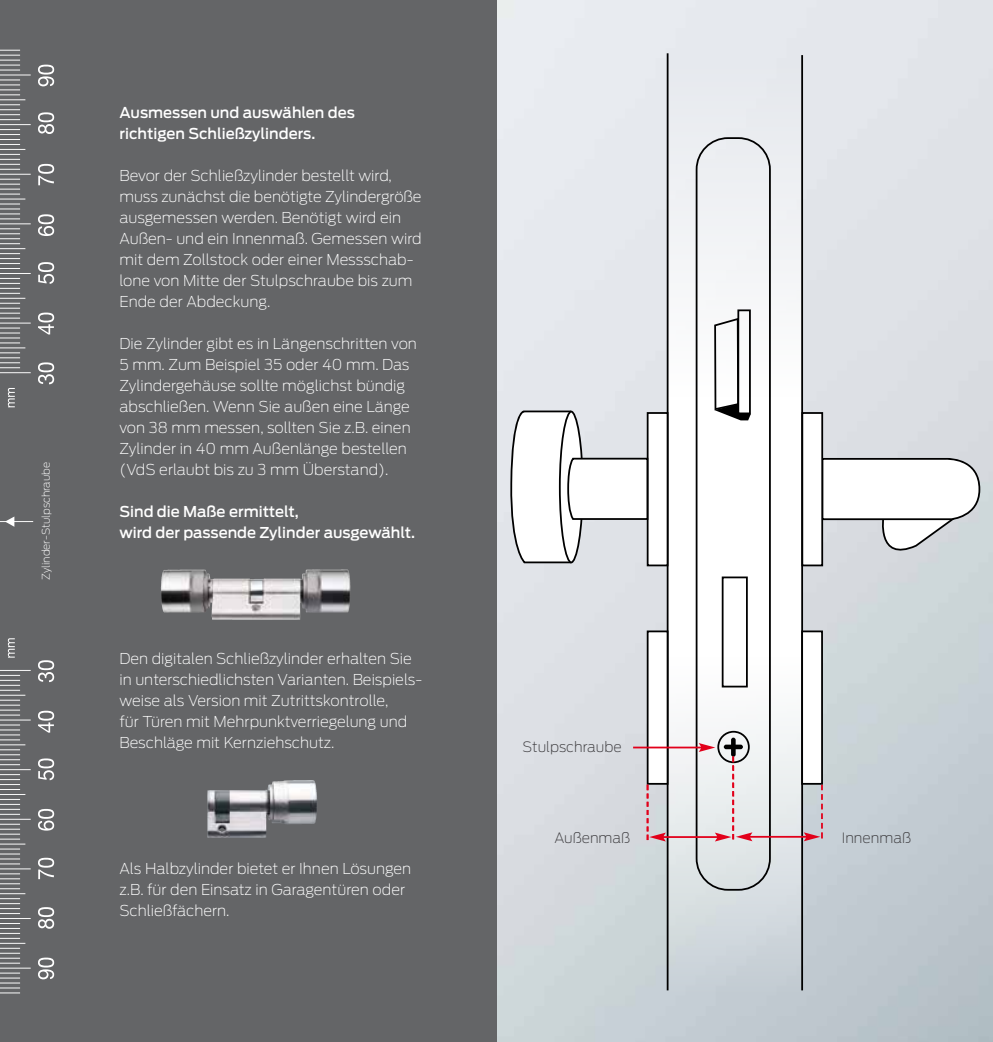
<style>
.page{position:relative;width:993px;height:1042px;background:#fff}
.page>*{position:absolute;margin:0;border:0;box-sizing:border-box;transform-origin:0 0}
.t1{font:200 14.88px/21px "Antenna";color:#fff}
.t2{font:500 14.88px/21px "Antenna";color:#fff}
.t3{font:200 14.17px "Antenna";color:#3e3d40}
.t4{font:200 10.5px "Antenna";color:#fff}
</style>
<div class="page">
<img style="left:496px;top:0;width:496px;height:1042px">
<div style="left:668px;top:399px;width:133px;height:255px;background:#fff"></div>
<svg style="left:668px;top:785px;width:133px;height:211px;background:#d2d9dd"></svg>
<div style="left:668px;top:57px;width:134px;height:342px;background:linear-gradient(to bottom,#e5e8ed,#f4f4f4)"></div>
<svg style="left:823px;top:457px;width:157px;height:108px"></svg>
<hr style="left:666px;top:53px;width:2px;height:937px;background:#000">
<hr style="left:801px;top:55px;width:1px;height:935px;background:#000">
<svg style="left:695px;top:137px;width:75px;height:753px"></svg>
<div style="left:737px;top:309px;width:13px;height:105px;border:2px solid #000"></div>
<svg style="left:714px;top:318px;width:36px;height:93px"></svg>
<svg style="left:645px;top:411px;width:178px;height:374px"></svg>
<svg style="left:509px;top:410px;width:139px;height:153px"></svg>
<hr style="left:662px;top:836px;width:55px;height:2px;background:#e2001a">
<svg style="left:646px;top:784px;width:19px;height:57px"></svg>
<hr style="left:633px;top:746px;width:68px;height:2px;background:#e2001a">
<hr style="left:749px;top:836px;width:57px;height:2px;background:#e2001a">
<svg style="left:698px;top:731px;width:54px;height:110px"></svg>
<svg style="left:803px;top:785px;width:19px;height:56px"></svg>
<div style="left:0;top:0;width:496px;height:1042px;background:#646567"></div>
<svg style="left:0;top:50px;width:20px;height:21px"></svg>
<hr style="left:0;top:75px;width:31px;height:1px;background:#fff">
<svg style="left:0;top:79px;width:25px;height:41px"></svg>
<hr style="left:0;top:124px;width:31px;height:1px;background:#fff">
<svg style="left:0;top:129px;width:25px;height:41px"></svg>
<hr style="left:0;top:174px;width:31px;height:1px;background:#fff">
<svg style="left:0;top:179px;width:25px;height:40px"></svg>
<hr style="left:0;top:223px;width:31px;height:1px;background:#fff">
<svg style="left:0;top:228px;width:25px;height:41px"></svg>
<hr style="left:0;top:273px;width:31px;height:1px;background:#fff">
<svg style="left:0;top:278px;width:25px;height:41px"></svg>
<hr style="left:0;top:323px;width:31px;height:1px;background:#fff">
<svg style="left:0;top:328px;width:25px;height:40px"></svg>
<hr style="left:0;top:372px;width:31px;height:1px;background:#fff">
<hr style="left:0;top:521px;width:33px;height:1px;background:#fff">
<hr style="left:0;top:670px;width:31px;height:1px;background:#fff">
<svg style="left:0;top:675px;width:25px;height:40px"></svg>
<hr style="left:0;top:719px;width:31px;height:1px;background:#fff">
<svg style="left:0;top:724px;width:25px;height:41px"></svg>
<hr style="left:0;top:769px;width:31px;height:1px;background:#fff">
<svg style="left:0;top:774px;width:25px;height:41px"></svg>
<hr style="left:0;top:819px;width:31px;height:1px;background:#fff">
<svg style="left:0;top:824px;width:25px;height:40px"></svg>
<hr style="left:0;top:868px;width:31px;height:1px;background:#fff">
<svg style="left:0;top:873px;width:25px;height:41px"></svg>
<hr style="left:0;top:918px;width:31px;height:1px;background:#fff">
<svg style="left:0;top:923px;width:25px;height:40px"></svg>
<hr style="left:0;top:967px;width:31px;height:1px;background:#fff">
<svg style="left:0;top:972px;width:20px;height:21px"></svg>
<svg style="left:38px;top:957px;width:16px;height:22px"></svg>
<svg style="left:38px;top:907px;width:16px;height:22px"></svg>
<svg style="left:38px;top:858px;width:16px;height:21px"></svg>
<svg style="left:38px;top:809px;width:16px;height:21px"></svg>
<svg style="left:38px;top:758px;width:16px;height:22px"></svg>
<svg style="left:38px;top:711px;width:16px;height:21px"></svg>
<svg style="left:38px;top:660px;width:16px;height:22px"></svg>
<svg style="left:38px;top:362px;width:16px;height:22px"></svg>
<svg style="left:38px;top:313px;width:16px;height:21px"></svg>
<svg style="left:38px;top:262px;width:16px;height:22px"></svg>
<svg style="left:38px;top:214px;width:16px;height:22px"></svg>
<svg style="left:38px;top:164px;width:16px;height:21px"></svg>
<svg style="left:38px;top:112px;width:16px;height:22px"></svg>
<svg style="left:38px;top:65px;width:16px;height:21px"></svg>
<svg style="left:8px;top:638px;width:7px;height:19px"></svg>
<svg style="left:8px;top:388px;width:7px;height:19px"></svg>
<svg style="left:6px;top:517px;width:8px;height:10px"></svg>
<img style="left:161px;top:569px;width:189px;height:51px">
<img style="left:207px;top:780px;width:110px;height:58px">
<p class="t4" style="left:40px;top:580px;width:119px;rotate:-90deg">Zylinder-Stulpschraube</p>
<p class="t2" style="left:119px;top:102px;width:237px">Ausmessen und auswählen des richtigen Schließzylinders.</p>
<p class="t1" style="left:119px;top:165px;width:303px">Bevor der Schließzylinder bestellt wird, muss zunächst die benötigte Zylindergröße ausgemessen werden. Benötigt wird ein Außen- und ein Innenmaß. Gemessen wird mit dem Zollstock oder einer Messschab&shy;lone von Mitte der Stulpschraube bis zum Ende der Abdeckung.</p>
<p class="t1" style="left:119px;top:333px;width:299px">Die Zylinder gibt es in Längenschritten von 5 mm. Zum Beispiel 35 oder 40 mm. Das Zylindergehäuse sollte möglichst bündig abschließen. Wenn Sie außen eine Länge von 38 mm messen, sollten Sie z.B. einen Zylinder in 40 mm Außenlänge bestellen (VdS erlaubt bis zu 3 mm Überstand).</p>
<p class="t2" style="left:119px;top:501px;width:297px">Sind die Maße ermittelt,<br>wird der passende Zylinder ausgewählt.</p>
<p class="t1" style="left:119px;top:648px;width:304px">Den digitalen Schließzylinder erhalten Sie in unterschiedlichsten Varianten. Beispiels&shy;weise als Version mit Zutrittskontrolle,<br>für Türen mit Mehrpunktverriegelung und Beschläge mit Kernziehschutz.</p>
<p class="t1" style="left:119px;top:858px;width:293px">Als Halbzylinder bietet er Ihnen Lösungen z.B. für den Einsatz in Garagentüren oder<br>Schließfächern.</p>
<p class="t3" style="left:522px;top:738px;width:100px">Stulpschraube</p>
<p class="t3" style="left:554px;top:829px;width:77px">Außenmaß</p>
<p class="t3" style="left:841px;top:829px;width:71px">Innenmaß</p>
</div>
